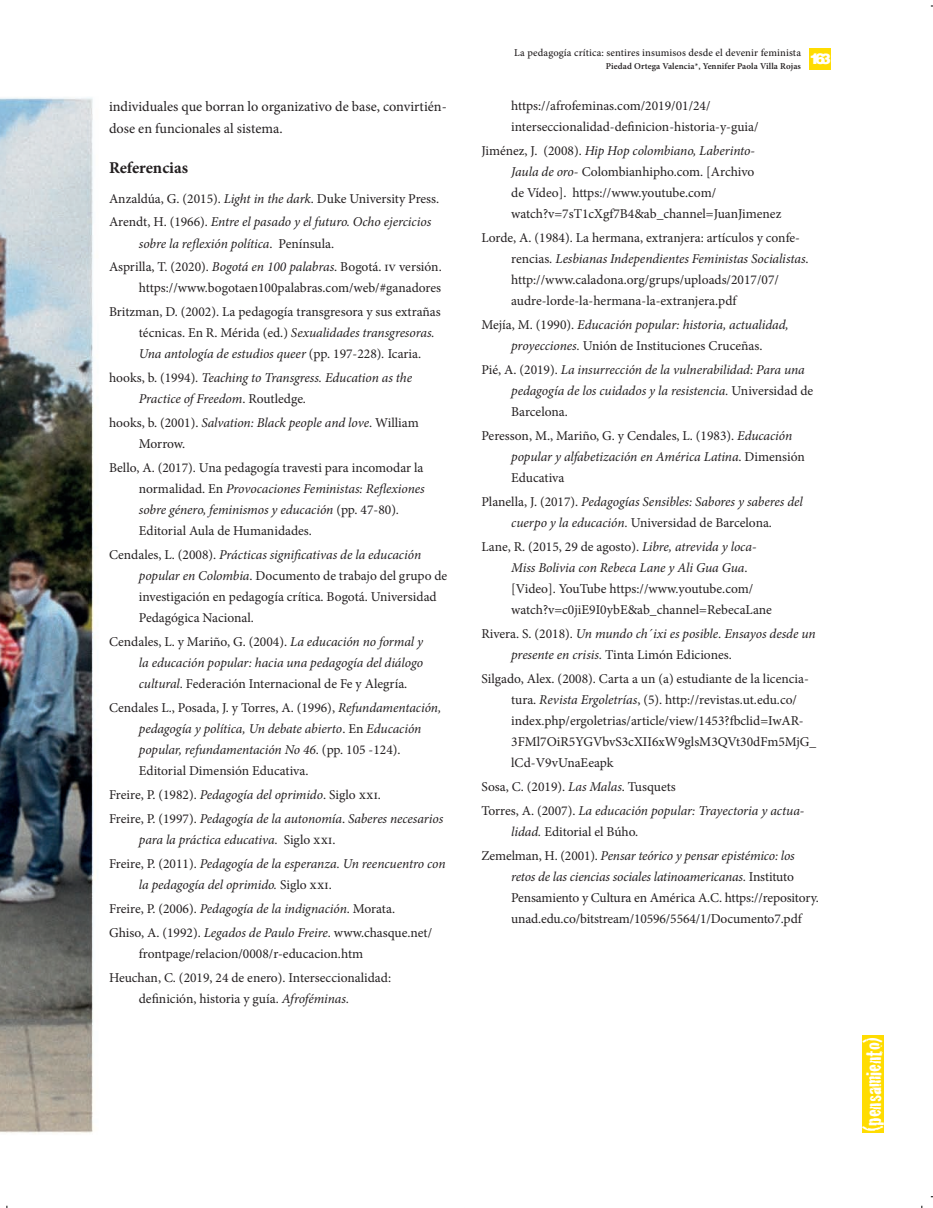
<style>
.page{position:relative;width:933px;height:1208px;background:#fff}
.page>*{position:absolute;margin:0;border:0;box-sizing:border-box;transform-origin:0 0}
.t1{font:22.5px "Cracked";color:#fff}
.t2{font:700 16.5px "Minion Pro";letter-spacing:-.005em;color:#231f20}
.t3{font:900 15px "Helvetica";color:#fff}
.t4{font:14.25px/22.5px "Minion Pro";color:#231f20}
.t5{font:13.5px/21px "Minion Pro";color:#231f20}
.t6{font:italic 13.5px/21px "Minion Pro";letter-spacing:-.005em;color:#231f20}
.t7{font:500 10.5px "Minion Pro";letter-spacing:.01em;color:#231f20}
.t8{font:600 9px "Minion Pro";color:#231f20}
.s1{font-style:italic}
.s2{font-style:normal}
</style>
<div class="page">
<img style="left:0;top:48px;width:932px;height:1160px">
<div style="left:862px;top:1035px;width:21px;height:98px;background:#ffdc01"></div>
<div style="left:809px;top:48px;width:21px;height:21px;background:#ffdc01"></div>
<svg style="left:456px;top:1207px;width:16px;height:1px"></svg>
<p class="t4" style="left:109px;top:95px;width:339px">individuales que borran lo organizativo de base, convirtién&shy;dose en funcionales al sistema.</p>
<p class="t2" style="left:109px;top:156px;width:81px">Referencias</p>
<p class="t5" style="left:109px;top:186px;width:331px;line-height:24px">Anzaldúa, G. (2015). <span class="s1">Light in the dark</span>. Duke University Press.<br>Arendt, H. (1966). <span class="s1">Entre el pasado y el futuro. Ocho ejercicios</span></p>
<p class="t5" style="left:109px;top:231px;width:334px;line-height:24px;text-indent:30px"><span class="s1">sobre la reflexión política</span>. Península.<br>Asprilla, T. (2020). <span class="s1">Bogotá en 100 palabras</span>. Bogotá. iv versión.</p>
<p class="t5" style="left:109px;top:276px;width:333px;line-height:24px;text-align:right">https://www.bogotaen100palabras.com/web/#ganadores<br>Britzman, D. (2002). La pedagogía transgresora y sus extrañas</p>
<p class="t6" style="left:139px;top:323px;width:297px"><span class="s2">técnicas. En R. Mérida (ed.)</span> Sexualidades transgresoras.<br>Una antología de estudios queer <span class="s2">(pp. 197-228)</span>. <span class="s2">Icaria.</span></p>
<p class="t6" style="left:139px;top:368px;width:275px;text-indent:-30px"><span class="s2">hooks, b. (1994)</span>. Teaching to Transgress. Education as the<br>Practice of Freedom<span class="s2">. Routledge.</span></p>
<p class="t5" style="left:139px;top:413px;width:281px;text-indent:-30px">hooks, b. (2001). <span class="s1">Salvation: Black people and love</span>. William<br>Morrow.</p>
<p class="t5" style="left:139px;top:458px;width:287px;text-indent:-30px">Bello, A. (2017). Una pedagogía travesti para incomodar la normalidad. En <span class="s1">Provocaciones Feministas: Reflexiones sobre género, feminismos y educación</span> (pp. 47-80)<span class="s1">.<br></span>Editorial Aula de Humanidades.</p>
<p class="t5" style="left:139px;top:545px;width:310px;text-indent:-30px">Cendales, L. (2008). <span class="s1">Prácticas significativas de la educación popular en Colombia</span>. Documento de trabajo del grupo de investigación en pedagogía crítica. Bogotá. Universidad Pedagógica Nacional.</p>
<p class="t6" style="left:139px;top:632px;width:286px;text-align:justify;text-indent:-30px"><span class="s2">Cendales, L. y Mariño, G. (2004).</span> La educación no formal y la educación popular: hacia una pedagogía del diálogo cultural<span class="s2">. Federación Internacional de Fe y Alegría.</span></p>
<p class="t6" style="left:139px;top:698px;width:304px;text-indent:-30px"><span class="s2">Cendales L., Posada, J. y Torres, A. (1996),</span> Refundamentación, pedagogía y política, Un debate abierto<span class="s2">. En</span> Educación popular, refundamentación No 46<span class="s2">. (pp. 105 -124).<br>Editorial Dimensión Educativa.</span></p>
<p class="t6" style="left:109px;top:783px;width:336px;line-height:24px"><span class="s2">Freire, P. (1982).</span> Pedagogía del oprimido<span class="s2">. Siglo xxi.<br>Freire, P. (1997).</span> Pedagogía de la autonomía<span class="s2">.</span> Saberes necesarios</p>
<p class="t6" style="left:109px;top:828px;width:338px;line-height:24px;text-indent:30px">para la práctica educativa. <span class="s2">Siglo xxi.<br>Freire, P. (2011).</span> Pedagogía de la esperanza. Un reencuentro con</p>
<p class="t6" style="left:109px;top:873px;width:324px;line-height:24px;text-indent:30px">la pedagogía del oprimido. <span class="s2">Siglo xxi.<br>Freire, P. (2006).</span> Pedagogía de la indignación<span class="s2">. Morata.<br>Ghiso, A. (1992).</span> Legados de Paulo Freire<span class="s2">. www.chasque.net/</span></p>
<p class="t5" style="left:109px;top:942px;width:283px;line-height:24px;text-align:center">frontpage/relacion/0008/r-educacion.htm<br>Heuchan, C. (2019, 24 de enero). Interseccionalidad:</p>
<p class="t5" style="left:139px;top:988px;width:212px">definición, historia y guía. <span class="s1">Afroféminas.</span></p>
<p class="t7" style="left:514px;top:46px;width:288px">La pedagogía crítica: sentires insumisos desde el devenir feminista</p>
<p class="t8" style="left:605px;top:60px;width:197px">Piedad Ortega Valencia*, Yennifer Paola Villa Rojas</p>
<p class="t3" style="left:809px;top:49px;width:23px">163</p>
<p class="t5" style="left:511px;top:96px;width:249px">https://afrofeminas.com/2019/01/24/ interseccionalidad-definicion-historia-y-guia/</p>
<p class="t5" style="left:511px;top:141px;width:271px;text-indent:-30px">Jiménez, J. (2008). <span class="s1">Hip Hop colombiano, Laberinto-Jaula de oro</span>- Colombianhipho.com. [Archivo<br>de Vídeo]. https://www.youtube.com/ watch?v=7sT1cXgf7B4&amp;ab_channel=JuanJimenez</p>
<p class="t5" style="left:511px;top:228px;width:299px;text-indent:-30px">Lorde, A. (1984). La hermana, extranjera: artículos y confe&shy;rencias<span class="s1">. Lesbianas Independientes Feministas Socialistas</span>. http://www.caladona.org/grups/uploads/2017/07/ audre-lorde-la-hermana-la-extranjera.pdf</p>
<p class="t6" style="left:481px;top:314px;width:309px;text-align:center"><span class="s2">Mejía, M. (1990).</span> Educación popular: historia, actualidad, proyecciones. <span class="s2">Unión de Instituciones Cruceñas.</span></p>
<p class="t6" style="left:511px;top:359px;width:303px;text-indent:-30px"><span class="s2">Pié, A. (2019).</span> La insurrección de la vulnerabilidad: Para una pedagogía de los cuidados y la resistencia. <span class="s2">Universidad de<br>Barcelona.</span></p>
<p class="t5" style="left:511px;top:426px;width:295px;text-indent:-30px">Peresson, M., Mariño, G. y Cendales, L. (1983). <span class="s1">Educación popular y alfabetización en América Latina</span>. Dimensión<br>Educativa</p>
<p class="t6" style="left:481px;top:491px;width:323px;text-align:center"><span class="s2">Planella, J. (2017).</span> Pedagogías Sensibles: Sabores y saberes del cuerpo y la educación. <span class="s2">Universidad de Barcelona.</span></p>
<p class="t5" style="left:511px;top:536px;width:262px;text-indent:-30px">Lane, R. (2015, 29 de agosto). <span class="s1">Libre, atrevida y loca-Miss Bolivia con Rebeca Lane y Ali Gua Gua</span>. [Video]. YouTube https://www.youtube.com/ watch?v=c0jiE9I0ybE&amp;ab_channel=RebecaLane</p>
<p class="t6" style="left:511px;top:623px;width:306px;text-indent:-30px"><span class="s2">Rivera. S. (2018).</span> Un mundo ch´ixi es posible. Ensayos desde un presente en crisis. <span class="s2">Tinta Limón Ediciones.</span></p>
<p class="t5" style="left:511px;top:668px;width:306px;text-indent:-30px">Silgado, Alex. (2008). Carta a un (a) estudiante de la licencia&shy;tura. <span class="s1">Revista Ergoletrías</span>, (5). http://revistas.ut.edu.co/ index.php/ergoletrias/article/view/1453?fbclid=IwAR-3FMl7OiR5YGVbvS3cXII6xW9glsM3QVt30dFm5MjG_ lCd-V9vUnaEeapk</p>
<p class="t6" style="left:481px;top:775px;width:324px;line-height:24px"><span class="s2">Sosa, C. (2019).</span> Las Malas<span class="s2">. Tusquets<br>Torres, A. (2007).</span> La educación popular: Trayectoria y actua-</p>
<p class="t6" style="left:481px;top:820px;width:315px;line-height:24px;text-indent:30px">lidad. <span class="s2">Editorial el Búho.<br>Zemelman, H. (2001).</span> Pensar teórico y pensar epistémico: los</p>
<p class="t5" style="left:511px;top:866px;width:309px"><span class="s1">retos de las ciencias sociales latinoamericanas.</span> Instituto<br>Pensamiento y Cultura en América A.C. https://repository. unad.edu.co/bitstream/10596/5564/1/Documento7.pdf</p>
<h1 class="t1" style="left:855px;top:1131px;width:95px;rotate:-90deg">(pensamiento)</h1>
</div>
